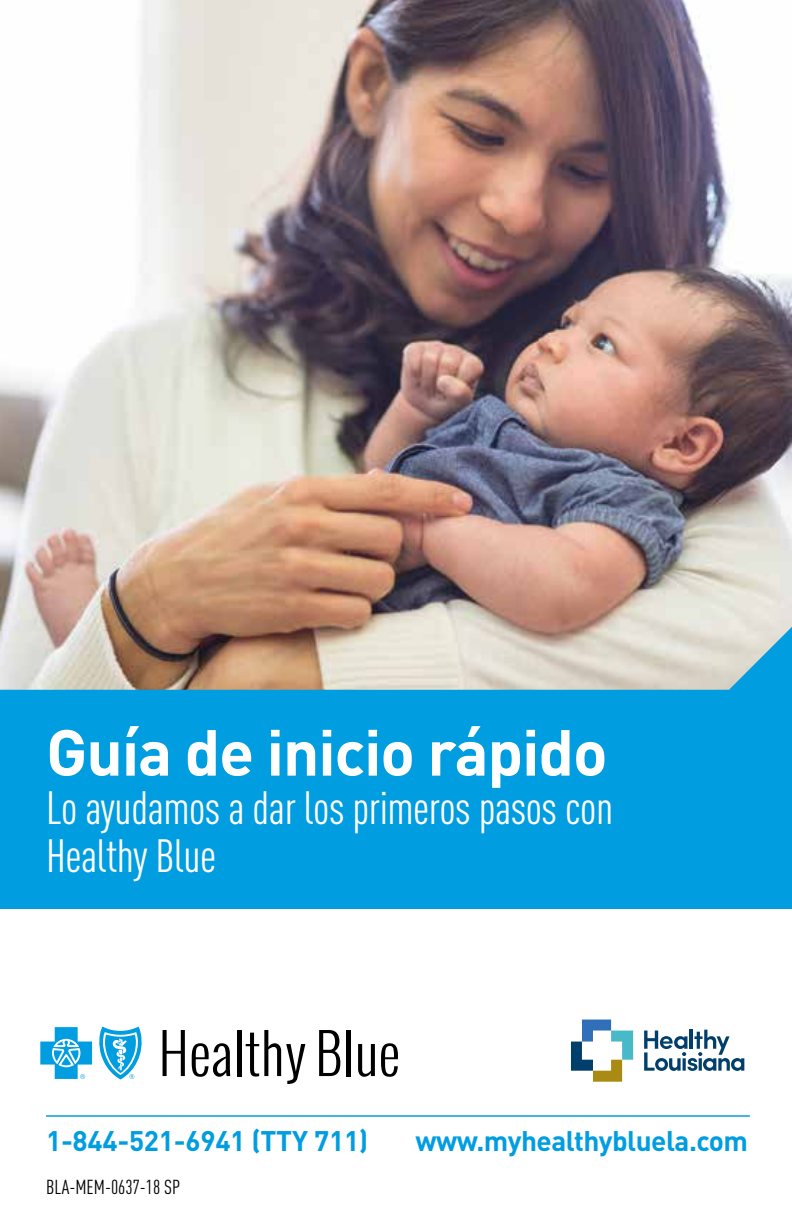
<style>
.page{position:relative;width:792px;height:1224px;background:#fff}
.page>*{position:absolute;margin:0;border:0;box-sizing:border-box;transform-origin:0 0}
.t1{font:700 64px "DINOT";letter-spacing:-.02em;color:#fff}
.t2{font:condensed 46px/48px "DINOT";letter-spacing:-.01em;color:#fff}
.t3{font:700 28px "DINOT";letter-spacing:-.02em;color:#009de1}
.t4{font:condensed 20px "DINOT";color:#000}
</style>
<div class="page">
<hr style="left:46px;top:1115px;width:704px;height:2px;background:#009de1">
<div style="left:0;top:12px;width:792px;height:897px;background:#009de1"></div>
<img style="left:0;top:0;width:792px;height:690px">
<svg style="left:40px;top:1027px;width:52px;height:52px"></svg>
<svg style="left:99px;top:1027px;width:43px;height:53px"></svg>
<svg style="left:163px;top:1030px;width:22px;height:46px"></svg>
<svg style="left:192px;top:1043px;width:38px;height:34px"></svg>
<hr style="left:237px;top:1030px;width:4px;height:46px;background:#000">
<svg style="left:246px;top:1030px;width:59px;height:54px"></svg>
<svg style="left:319px;top:1030px;width:21px;height:46px"></svg>
<hr style="left:347px;top:1030px;width:4px;height:46px;background:#000">
<svg style="left:358px;top:1044px;width:17px;height:33px"></svg>
<svg style="left:381px;top:1043px;width:17px;height:34px"></svg>
<svg style="left:571px;top:1020px;width:62px;height:62px"></svg>
<svg style="left:644px;top:1030px;width:100px;height:41px"></svg>
<h1 class="t1" style="left:46px;top:711px;width:563px">Guía de inicio rápido</h1>
<h1 class="t2" style="left:46px;top:783px;width:569px">Lo ayudamos a dar los primeros pasos con<br>Healthy Blue</h1>
<p class="t3" style="left:46px;top:1123px;width:324px">1-844-521-6941 (TTY 711)</p>
<p class="t3" style="left:415px;top:1123px;width:334px">www.myhealthybluela.com</p>
<p class="t4" style="left:46px;top:1176px;width:136px">BLA-MEM-0637-18 SP</p>
</div>
